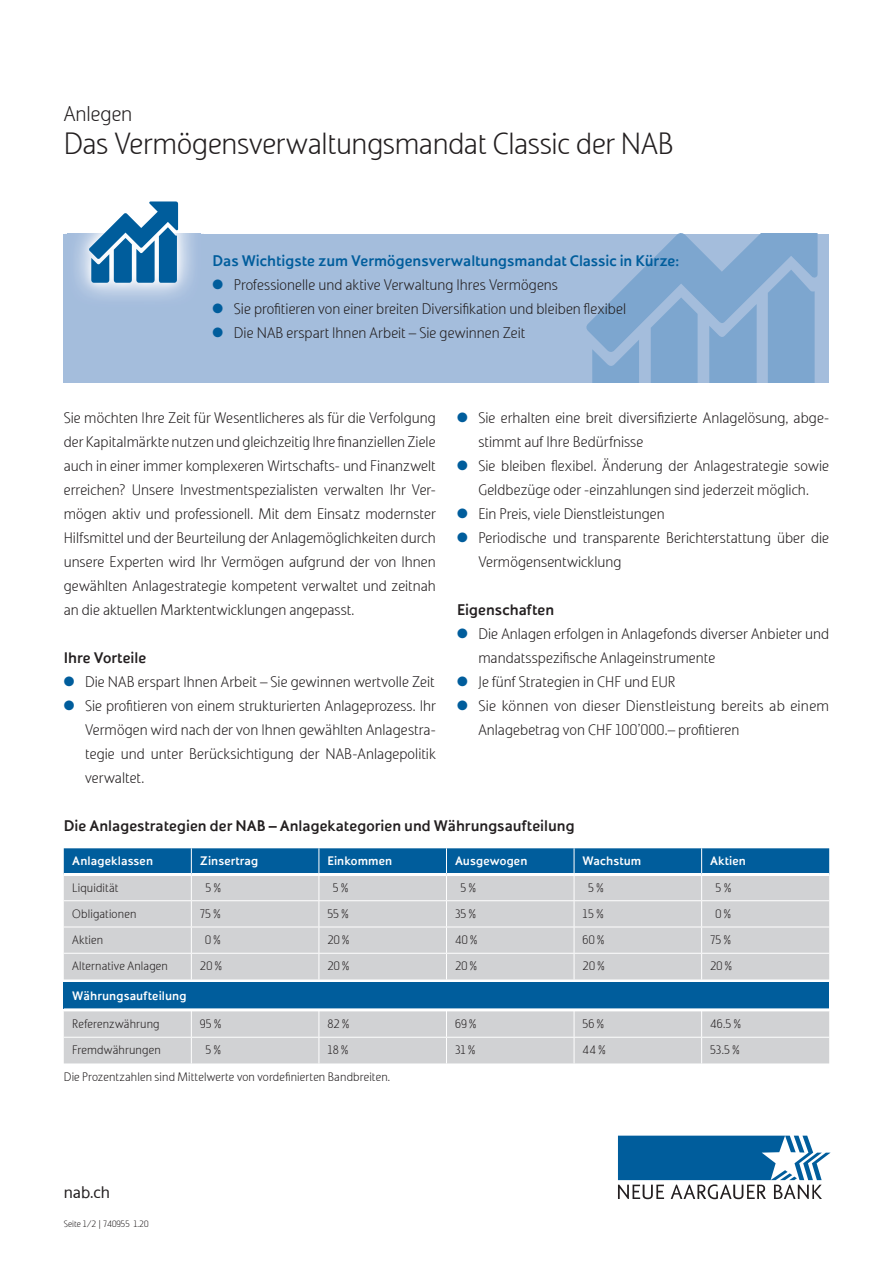
<style>
.page{position:relative;width:893px;height:1263px;background:#fff}
.page>*{position:absolute;margin:0;border:0;box-sizing:border-box;transform-origin:0 0}
.t1{font:300 30px "Solo Sans";letter-spacing:-.015em;color:#231f20}
.t2{font:300 21px "Solo Sans";letter-spacing:-.005em;color:#231f20}
.t3{font:16.5px "Solo Sans";color:#231f20}
.t4{font:300 15px/24px "Solo Sans";color:#231f20}
.t5{font:700 15px "Solo Sans";color:#231f20}
.t6{font:700 15px "Solo Sans";letter-spacing:-.005em;color:#005d9c}
.t7{font:300 12px "Solo Sans";letter-spacing:.01em;color:#231f20}
.t8{font:700 12px "Solo Sans";letter-spacing:.005em;color:#fff}
.t9{font:300 9px "Solo Sans";color:#231f20}
.s1{color:#005d9c}
</style>
<div class="page">
<svg style="left:618px;top:1136px;width:213px;height:63px"></svg>
<div style="left:64px;top:1011px;width:765px;height:52px;background:#d1d2d4"></div>
<div style="left:64px;top:983px;width:765px;height:26px;background:#005d9c"></div>
<hr style="left:64px;top:1008px;width:765px;height:3px;background:#fff">
<svg style="left:64px;top:848px;width:765px;height:131px;background:#aabcca"></svg>
<hr style="left:64px;top:873px;width:127px;height:3px;background:#fff">
<hr style="left:191px;top:873px;width:128px;height:3px;background:#fff">
<hr style="left:319px;top:873px;width:127px;height:3px;background:#fff">
<hr style="left:446px;top:873px;width:128px;height:3px;background:#fff">
<hr style="left:574px;top:873px;width:128px;height:3px;background:#fff">
<hr style="left:702px;top:873px;width:127px;height:3px;background:#fff">
<div style="left:64px;top:234px;width:765px;height:149px;background:#a4bddc"></div>
<svg style="left:586px;top:234px;width:231px;height:149px"></svg>
<img style="left:68px;top:204px;width:133px;height:94px">
<svg style="left:89px;top:201px;width:89px;height:82px"></svg>
<h2 class="t2" style="left:64px;top:102px;width:70px">Anlegen</h2>
<h1 class="t1" style="left:64px;top:127px;width:612px">Das Vermögensverwaltungsmandat Classic der NAB</h1>
<p class="t6" style="left:213px;top:252px;width:468px">Das Wichtigste zum Vermögensverwaltungsmandat Classic in Kürze:</p>
<p class="t4" style="left:213px;top:273px;width:347px"><span class="s1">●</span> Professionelle und aktive Verwaltung Ihres Vermögens</p>
<p class="t4" style="left:213px;top:297px;width:415px"><span class="s1">●</span> Sie profitieren von einer breiten Diversifikation und bleiben flexibel</p>
<p class="t4" style="left:213px;top:321px;width:314px"><span class="s1">●</span> Die NAB erspart Ihnen Arbeit – Sie gewinnen Zeit</p>
<p class="t4" style="left:64px;top:406px;width:374px;text-align:justify">Sie möchten Ihre Zeit für Wesentlicheres als für die Verfolgung der Kapitalmärkte nutzen und gleichzeitig Ihre finanziellen Ziele auch in einer immer komplexeren Wirtschafts- und Finanzwelt erreichen? Unsere Investmentspezialisten verwalten Ihr Ver&shy;mögen aktiv und professionell. Mit dem Einsatz modernster Hilfsmittel und der Beurteilung der Anlagemöglichkeiten durch unsere Experten wird Ihr Vermögen aufgrund der von Ihnen gewählten Anlagestrategie kompetent verwaltet und zeitnah an die aktuellen Marktentwicklungen angepasst.</p>
<p class="t5" style="left:64px;top:649px;width:84px">Ihre Vorteile</p>
<p class="t4" style="left:64px;top:670px;width:372px"><span class="s1">●</span> Die NAB erspart Ihnen Arbeit – Sie gewinnen wertvolle Zeit</p>
<p class="t4" style="left:85px;top:694px;width:352px;text-align:justify;text-indent:-21px"><span class="s1">●</span> Sie profitieren von einem strukturierten Anlageprozess. Ihr Vermögen wird nach der von Ihnen gewählten Anlagestra&shy;tegie und unter Berücksichtigung der NAB-Anlagepolitik verwaltet.</p>
<p class="t4" style="left:478px;top:406px;width:352px;text-indent:-21px"><span class="s1">●</span> Sie erhalten eine breit diversifizierte Anlagelösung, abge&shy;stimmt auf Ihre Bedürfnisse</p>
<p class="t4" style="left:457px;top:454px;width:374px;text-align:center"><span class="s1">●</span> Sie bleiben flexibel. Änderung der Anlagestrategie sowie<br>Geldbezüge oder -einzahlungen sind jederzeit möglich.</p>
<p class="t4" style="left:457px;top:502px;width:209px"><span class="s1">●</span> Ein Preis, viele Dienstleistungen</p>
<p class="t4" style="left:478px;top:526px;width:352px;text-indent:-21px"><span class="s1">●</span> Periodische und transparente Berichterstattung über die<br>Vermögensentwicklung</p>
<p class="t5" style="left:457px;top:601px;width:99px">Eigenschaften</p>
<p class="t4" style="left:478px;top:622px;width:352px;text-indent:-21px"><span class="s1">●</span> Die Anlagen erfolgen in Anlagefonds diverser Anbieter und mandatsspezifische Anlageinstrumente</p>
<p class="t4" style="left:457px;top:670px;width:220px"><span class="s1">●</span> Je fünf Strategien in CHF und EUR</p>
<p class="t4" style="left:478px;top:694px;width:352px;text-indent:-21px"><span class="s1">●</span> Sie können von dieser Dienstleistung bereits ab einem<br>Anlagebetrag von CHF 100’000.– profitieren</p>
<p class="t5" style="left:64px;top:817px;width:512px">Die Anlagestrategien der NAB – Anlagekategorien und Währungsaufteilung</p>
<p class="t8" style="left:72px;top:854px;width:82px">Anlageklassen</p>
<p class="t8" style="left:200px;top:854px;width:60px">Zinsertrag</p>
<p class="t8" style="left:327px;top:854px;width:66px">Einkommen</p>
<p class="t8" style="left:455px;top:854px;width:74px">Ausgewogen</p>
<p class="t8" style="left:583px;top:854px;width:60px">Wachstum</p>
<p class="t8" style="left:710px;top:854px;width:37px">Aktien</p>
<p class="t7" style="left:72px;top:880px;width:48px">Liquidität</p>
<p class="t7" style="left:205px;top:880px;width:17px">5 %</p>
<p class="t7" style="left:333px;top:880px;width:17px">5 %</p>
<p class="t7" style="left:460px;top:880px;width:17px">5 %</p>
<p class="t7" style="left:588px;top:880px;width:17px">5 %</p>
<p class="t7" style="left:716px;top:880px;width:17px">5 %</p>
<p class="t7" style="left:72px;top:907px;width:66px">Obligationen</p>
<p class="t7" style="left:200px;top:907px;width:22px">75 %</p>
<p class="t7" style="left:327px;top:907px;width:23px">55 %</p>
<p class="t7" style="left:455px;top:907px;width:22px">35 %</p>
<p class="t7" style="left:583px;top:907px;width:22px">15 %</p>
<p class="t7" style="left:715px;top:907px;width:17px">0 %</p>
<p class="t7" style="left:72px;top:933px;width:32px">Aktien</p>
<p class="t7" style="left:205px;top:933px;width:17px">0 %</p>
<p class="t7" style="left:327px;top:933px;width:23px">20 %</p>
<p class="t7" style="left:455px;top:933px;width:24px">40 %</p>
<p class="t7" style="left:583px;top:933px;width:23px">60 %</p>
<p class="t7" style="left:710px;top:933px;width:22px">75 %</p>
<p class="t7" style="left:72px;top:959px;width:97px">Alternative Anlagen</p>
<p class="t7" style="left:200px;top:959px;width:23px">20 %</p>
<p class="t7" style="left:327px;top:959px;width:23px">20 %</p>
<p class="t7" style="left:455px;top:959px;width:23px">20 %</p>
<p class="t7" style="left:583px;top:959px;width:23px">20 %</p>
<p class="t7" style="left:710px;top:959px;width:23px">20 %</p>
<p class="t8" style="left:72px;top:988px;width:116px">Währungsaufteilung</p>
<p class="t7" style="left:72px;top:1017px;width:89px">Referenzwährung</p>
<p class="t7" style="left:200px;top:1017px;width:23px">95 %</p>
<p class="t7" style="left:327px;top:1017px;width:23px">82 %</p>
<p class="t7" style="left:455px;top:1017px;width:23px">69 %</p>
<p class="t7" style="left:583px;top:1017px;width:23px">56 %</p>
<p class="t7" style="left:710px;top:1017px;width:32px">46.5 %</p>
<p class="t7" style="left:72px;top:1043px;width:90px">Fremdwährungen</p>
<p class="t7" style="left:205px;top:1043px;width:17px">5 %</p>
<p class="t7" style="left:327px;top:1043px;width:22px">18 %</p>
<p class="t7" style="left:455px;top:1043px;width:22px">31 %</p>
<p class="t7" style="left:583px;top:1043px;width:25px">44 %</p>
<p class="t7" style="left:710px;top:1043px;width:31px">53.5 %</p>
<p class="t7" style="left:64px;top:1070px;width:328px">Die Prozentzahlen sind Mittelwerte von vordefinierten Bandbreiten.</p>
<p class="t3" style="left:64px;top:1183px;width:48px">nab.ch</p>
<p class="t9" style="left:64px;top:1218px;width:86px">Seite 1/2 | 740955 1.20</p>
</div>
